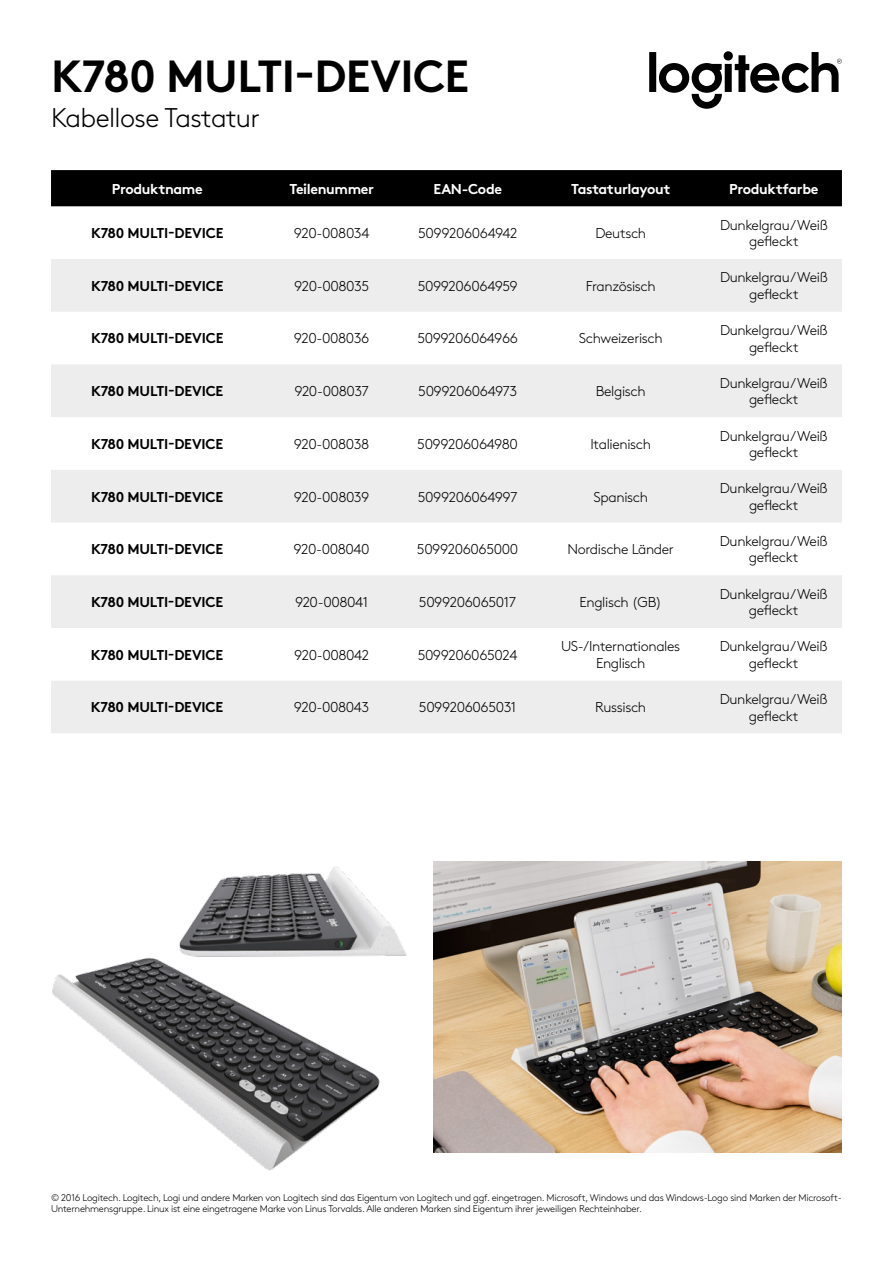
<style>
.page{position:relative;width:893px;height:1263px;background:#fff}
.page>*{position:absolute;margin:0;border:0;box-sizing:border-box;transform-origin:0 0}
.t1{font:700 45px "Brown Pro";letter-spacing:-.015em;color:#000}
.t2{font:300 27px "Brown Pro";letter-spacing:-.025em;color:#000}
.t3{font:300 14.25px/16.5px "Brown Pro";letter-spacing:-.025em;color:#000;text-align:center}
.t4{font:700 14.25px "Brown Pro";letter-spacing:-.015em;color:#000}
.t5{font:700 14.25px "Brown Pro";letter-spacing:-.025em;color:#fff}
.t6{font:300 9.75px/11.2px "Brown Pro";letter-spacing:-.025em;color:#000}
</style>
<div class="page">
<svg style="left:649px;top:51px;width:193px;height:58px"></svg>
<img style="left:52px;top:957px;width:328px;height:214px">
<img style="left:170px;top:866px;width:237px;height:163px">
<img style="left:434px;top:862px;width:408px;height:290px">
<div style="left:51px;top:170px;width:791px;height:36px;background:#000"></div>
<svg style="left:51px;top:259px;width:791px;height:474px;fill:#ededed"></svg>
<h1 class="t1" style="left:51px;top:40px;width:420px">K780 MULTI-DEVICE</h1>
<h2 class="t2" style="left:51px;top:97px;width:210px">Kabellose Tastatur</h2>
<p class="t5" style="left:112px;top:177px;width:92px">Produktname</p>
<p class="t5" style="left:289px;top:177px;width:86px">Teilenummer</p>
<p class="t5" style="left:433px;top:177px;width:70px">EAN-Code</p>
<p class="t5" style="left:571px;top:177px;width:101px">Tastaturlayout</p>
<p class="t5" style="left:729px;top:177px;width:91px">Produktfarbe</p>
<p class="t4" style="left:91px;top:221px;width:134px">K780 MULTI-DEVICE</p>
<p class="t3" style="left:294px;top:224px;width:77px">920-008034</p>
<p class="t3" style="left:418px;top:224px;width:101px">5099206064942</p>
<p class="t3" style="left:595px;top:224px;width:52px">Deutsch</p>
<p class="t3" style="left:720px;top:216px;width:109px">Dunkelgrau/Weiß gefleckt</p>
<p class="t4" style="left:91px;top:274px;width:134px">K780 MULTI-DEVICE</p>
<p class="t3" style="left:294px;top:276px;width:77px">920-008035</p>
<p class="t3" style="left:418px;top:276px;width:101px">5099206064959</p>
<p class="t3" style="left:586px;top:276px;width:71px">Französisch</p>
<p class="t3" style="left:720px;top:268px;width:109px">Dunkelgrau/Weiß gefleckt</p>
<p class="t4" style="left:91px;top:327px;width:134px">K780 MULTI-DEVICE</p>
<p class="t3" style="left:294px;top:329px;width:77px">920-008036</p>
<p class="t3" style="left:417px;top:329px;width:102px">5099206064966</p>
<p class="t3" style="left:579px;top:329px;width:85px">Schweizerisch</p>
<p class="t3" style="left:720px;top:321px;width:109px">Dunkelgrau/Weiß gefleckt</p>
<p class="t4" style="left:91px;top:380px;width:134px">K780 MULTI-DEVICE</p>
<p class="t3" style="left:294px;top:382px;width:76px">920-008037</p>
<p class="t3" style="left:418px;top:382px;width:100px">5099206064973</p>
<p class="t3" style="left:596px;top:382px;width:51px">Belgisch</p>
<p class="t3" style="left:720px;top:374px;width:109px">Dunkelgrau/Weiß gefleckt</p>
<p class="t4" style="left:91px;top:432px;width:134px">K780 MULTI-DEVICE</p>
<p class="t3" style="left:294px;top:435px;width:77px">920-008038</p>
<p class="t3" style="left:417px;top:435px;width:102px">5099206064980</p>
<p class="t3" style="left:590px;top:435px;width:62px">Italienisch</p>
<p class="t3" style="left:720px;top:426px;width:109px">Dunkelgrau/Weiß gefleckt</p>
<p class="t4" style="left:91px;top:485px;width:134px">K780 MULTI-DEVICE</p>
<p class="t3" style="left:294px;top:487px;width:77px">920-008039</p>
<p class="t3" style="left:418px;top:487px;width:101px">5099206064997</p>
<p class="t3" style="left:593px;top:487px;width:56px">Spanisch</p>
<p class="t3" style="left:720px;top:479px;width:109px">Dunkelgrau/Weiß gefleckt</p>
<p class="t4" style="left:91px;top:538px;width:134px">K780 MULTI-DEVICE</p>
<p class="t3" style="left:293px;top:540px;width:78px">920-008040</p>
<p class="t3" style="left:417px;top:540px;width:103px">5099206065000</p>
<p class="t3" style="left:567px;top:540px;width:108px">Nordische Länder</p>
<p class="t3" style="left:720px;top:532px;width:109px">Dunkelgrau/Weiß gefleckt</p>
<p class="t4" style="left:91px;top:590px;width:134px">K780 MULTI-DEVICE</p>
<p class="t3" style="left:295px;top:593px;width:75px">920-008041</p>
<p class="t3" style="left:419px;top:593px;width:99px">5099206065017</p>
<p class="t3" style="left:579px;top:593px;width:84px">Englisch (GB)</p>
<p class="t3" style="left:720px;top:584px;width:109px">Dunkelgrau/Weiß gefleckt</p>
<p class="t4" style="left:91px;top:643px;width:134px">K780 MULTI-DEVICE</p>
<p class="t3" style="left:294px;top:645px;width:77px">920-008042</p>
<p class="t3" style="left:418px;top:645px;width:101px">5099206065024</p>
<p class="t3" style="left:561px;top:637px;width:121px">US-/Internationales<br>Englisch</p>
<p class="t3" style="left:720px;top:637px;width:109px">Dunkelgrau/Weiß gefleckt</p>
<p class="t4" style="left:91px;top:696px;width:134px">K780 MULTI-DEVICE</p>
<p class="t3" style="left:294px;top:698px;width:77px">920-008043</p>
<p class="t3" style="left:419px;top:698px;width:99px">5099206065031</p>
<p class="t3" style="left:595px;top:698px;width:53px">Russisch</p>
<p class="t3" style="left:720px;top:690px;width:109px">Dunkelgrau/Weiß gefleckt</p>
<p class="t6" style="left:51px;top:1191px;width:792px">© 2016 Logitech. Logitech, Logi und andere Marken von Logitech sind das Eigentum von Logitech und ggf. eingetragen. Microsoft, Windows und das Windows-Logo sind Marken der Microsoft-<br>Unternehmensgruppe. Linux ist eine eingetragene Marke von Linus Torvalds. Alle anderen Marken sind Eigentum ihrer jeweiligen Rechteinhaber.</p>
</div>
